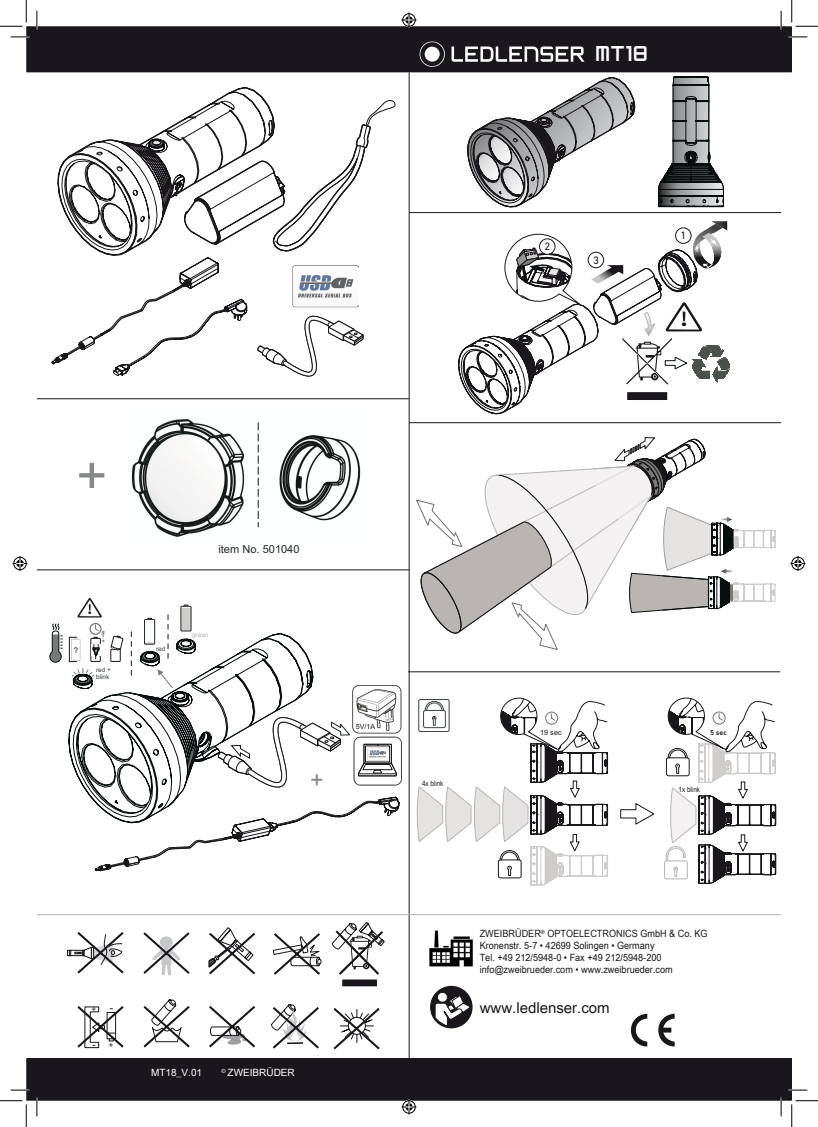
<style>
.page{position:relative;width:818px;height:1127px;background:#fff}
.page>*{position:absolute;margin:0;border:0;box-sizing:border-box;transform-origin:0 0}
.t1{font:53.12px "Arial";color:#87888a}
.t2{font:30px "Led Lenser";color:#fff}
.t3{font:23.25px "Arial";color:#87888a}
.t4{font:700 16.75px "Times New Roman";color:#989693}
.t5{font:15px "Arial Unicode MS";color:#1a171c}
.t6{font:11px "Arial";color:#212926}
.t7{font:11px "DIN Next W1 G";color:#1a171c}
.t8{font:10.38px "Arial";color:#1a171c}
.t9{font:10px/12px "Arial Unicode MS";color:#1a171c;scale:.91 1}
.t10{font:10px "Arial Unicode MS";color:#fff}
.t11{font:8.25px "Arial";color:#1a171c}
.t12{font:7.75px "Arial";color:#070e0d}
.t13{font:7.38px "Arial";color:#1a171c;scale:.86 1}
.t14{font:7.38px "Arial";color:#1a171c}
.t15{font:500 7.38px "DIN Next W1 G";color:#1a171c}
.t16{font:7.12px "Arial";color:#1a171c}
.t17{font:6.5px/6.9px "Arial";color:#3d4441}
.t18{font:6.5px "Arial";color:#b8b5b2}
</style>
<div class="page">
<hr style="left:409px;top:72px;width:1px;height:985px;background:#1a171c">
<svg style="left:52px;top:87px;width:344px;height:290px"></svg>
<svg style="left:467px;top:77px;width:169px;height:131px"></svg>
<svg style="left:657px;top:72px;width:68px;height:136px"></svg>
<div style="left:27px;top:1058px;width:764px;height:41px;background:#1a171c"></div>
<div style="left:26px;top:1057px;width:766px;height:43px;border:1px solid #1a171c"></div>
<div style="left:27px;top:27px;width:764px;height:45px;background:#1a171c"></div>
<div style="left:26px;top:26px;width:766px;height:46px;border:1px solid #1a171c"></div>
<svg style="left:416px;top:437px;width:359px;height:212px"></svg>
<hr style="left:409px;top:914px;width:372px;height:1px;background:#b1b3b4">
<hr style="left:409px;top:212px;width:372px;height:1px;background:#1a171c">
<hr style="left:409px;top:422px;width:372px;height:1px;background:#1a171c">
<hr style="left:37px;top:914px;width:372px;height:1px;background:#b1b3b4">
<hr style="left:37px;top:398px;width:372px;height:1px;background:#1a171c">
<svg style="left:458px;top:221px;width:272px;height:194px"></svg>
<div style="left:539px;top:239px;width:16px;height:15px;background:#fff;border-radius:50%"></div>
<div style="left:539px;top:238px;width:16px;height:16px;border:1px solid #1a171c;border-radius:50%"></div>
<hr style="left:408px;top:671px;width:372px;height:1px;background:#1a171c">
<svg style="left:69px;top:633px;width:244px;height:170px"></svg>
<img style="left:352px;top:685px;width:50px;height:29px">
<svg style="left:71px;top:667px;width:24px;height:21px"></svg>
<svg style="left:131px;top:631px;width:1px;height:47px"></svg>
<div style="left:91px;top:638px;width:9px;height:23px;border:1px solid #1a171c"></div>
<svg style="left:110px;top:633px;width:13px;height:28px"></svg>
<svg style="left:50px;top:623px;width:13px;height:39px"></svg>
<svg style="left:140px;top:604px;width:56px;height:85px"></svg>
<div style="left:181px;top:607px;width:10px;height:24px;background:#cfcdcb"></div>
<div style="left:181px;top:606px;width:10px;height:25px;border:1px solid #212926"></div>
<svg style="left:74px;top:598px;width:29px;height:60px"></svg>
<svg style="left:95px;top:714px;width:307px;height:158px"></svg>
<svg style="left:416px;top:697px;width:360px;height:188px"></svg>
<svg style="left:66px;top:921px;width:319px;height:129px"></svg>
<img style="left:429px;top:930px;width:43px;height:37px">
<svg style="left:430px;top:985px;width:43px;height:43px"></svg>
<svg style="left:434px;top:991px;width:37px;height:35px"></svg>
<img style="left:132px;top:419px;width:229px;height:118px">
<svg style="left:258px;top:422px;width:1px;height:104px"></svg>
<hr style="left:37px;top:569px;width:372px;height:1px;background:#1a171c">
<svg style="left:630px;top:1013px;width:45px;height:33px"></svg>
<svg style="left:420px;top:41px;width:25px;height:26px"></svg>
<div style="left:425px;top:47px;width:15px;height:15px;background:#fff;border-radius:50%"></div>
<svg style="left:451px;top:46px;width:133px;height:16px"></svg>
<svg style="left:11px;top:36px;width:18px;height:2px"></svg>
<svg style="left:788px;top:36px;width:19px;height:2px"></svg>
<svg style="left:11px;top:1088px;width:18px;height:2px"></svg>
<svg style="left:788px;top:1088px;width:19px;height:2px"></svg>
<svg style="left:36px;top:11px;width:2px;height:18px"></svg>
<svg style="left:36px;top:1097px;width:2px;height:18px"></svg>
<svg style="left:780px;top:11px;width:2px;height:18px"></svg>
<svg style="left:780px;top:1097px;width:2px;height:18px"></svg>
<svg style="left:0;top:0;width:27px;height:27px"></svg>
<svg style="left:0;top:1100px;width:27px;height:26px"></svg>
<svg style="left:791px;top:0;width:27px;height:27px"></svg>
<svg style="left:791px;top:1100px;width:27px;height:26px"></svg>
<svg style="left:401px;top:13px;width:15px;height:15px"></svg>
<svg style="left:401px;top:1099px;width:15px;height:15px"></svg>
<svg style="left:13px;top:556px;width:15px;height:15px"></svg>
<svg style="left:790px;top:556px;width:15px;height:15px"></svg>
<h2 class="t2" style="left:595px;top:39px;width:54px">MT18</h2>
<p class="t7" style="left:544px;top:240px;width:7px">2</p>
<p class="t7" style="left:593px;top:253px;width:7px">3</p>
<p class="t7" style="left:680px;top:229px;width:7px">1</p>
<h1 class="t1" style="left:76px;top:455px;width:33px">+</h1>
<p class="t6" style="left:218px;top:545px;width:83px">item No. 501040</p>
<h3 class="t4" style="left:100px;top:624px;width:7px">!</h3>
<p class="t12" style="left:74px;top:647px;width:6px">?</p>
<p class="t17" style="left:156px;top:645px;width:11px">red</p>
<p class="t17" style="left:96px;top:666px;width:16px">red + blink</p>
<p class="t18" style="left:192px;top:632px;width:18px">green</p>
<h3 class="t3" style="left:310px;top:770px;width:15px">+</h3>
<p class="t16" style="left:356px;top:723px;width:21px">5V/1A</p>
<p class="t13" style="left:422px;top:780px;width:26px">4x blink</p>
<p class="t14" style="left:540px;top:729px;width:23px">19 sec</p>
<p class="t15" style="left:710px;top:727px;width:18px">5 sec</p>
<p class="t13" style="left:679px;top:786px;width:26px">1x blink</p>
<p class="t11" style="left:91px;top:1006px;width:6px">+</p>
<p class="t8" style="left:113px;top:1013px;width:5px;rotate:-180deg">-</p>
<p class="t8" style="left:93px;top:1039px;width:5px">-</p>
<p class="t11" style="left:114px;top:1048px;width:6px;rotate:-180deg">+</p>
<p class="t10" style="left:151px;top:1064px;width:53px">MT18_V.01</p>
<p class="t10" style="left:222px;top:1064px;width:75px"><sup>©</sup> ZWEIBRÜDER</p>
<p class="t9" style="left:480px;top:926px;width:252px">ZWEIBRÜDER<sup>®</sup> OPTOELECTRONICS GmbH &amp; Co. KG Kronenstr. 5-7 • 42699 Solingen • Germany<br>Tel. +49 212/5948-0 • Fax +49 212/5948-200 info@zweibrueder.com • www.zweibrueder.com</p>
<h3 class="t5" style="left:480px;top:996px;width:132px">www.ledlenser.com</h3>
</div>
